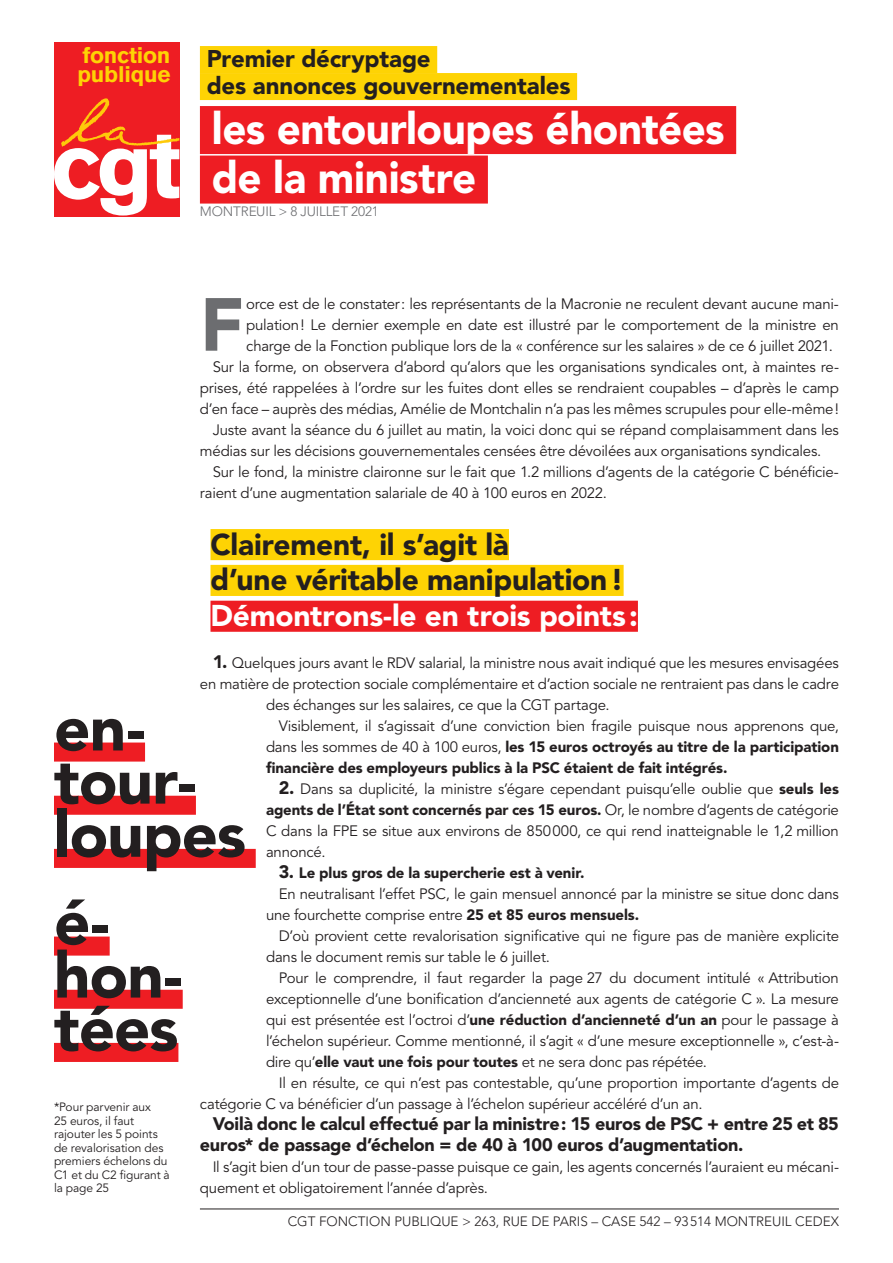
<style>
.page{position:relative;width:893px;height:1263px;background:#fff}
.page>*{position:absolute;margin:0;border:0;box-sizing:border-box;transform-origin:0 0}
.t1{font:900 74.25px "Avenir LT Std";color:#6c6d70}
.t2{font:900 63.45px/53.1px "Avenir LT Std";letter-spacing:-.015em;color:#231f20}
.t3{font:900 44.1px/49.5px "Avenir LT Std";letter-spacing:-.01em;color:#fff;scale:.95 1}
.t4{font:900 29.85px/35.8px "Avenir LT Std";letter-spacing:-.005em;color:#231f20}
.t5{font:900 29.85px "Avenir LT Std";letter-spacing:-.01em;color:#fff}
.t6{font:900 24px/27px "Avenir LT Std";letter-spacing:-.01em;color:#231f20}
.t7{font:700 22.5px/19.2px "Akzidenz Grotesk BQ";letter-spacing:-.01em;color:#fed304}
.t8{font:900 18px/21px "Avenir LT Std";letter-spacing:-.015em;color:#231f20}
.t9{font:15px/21px "Avenir LT Std";letter-spacing:-.015em;color:#231f20;text-align:justify}
.t10{font:900 15px "Avenir LT Std";letter-spacing:-.01em;color:#231f20}
.t11{font:300 13.5px "Avenir LT Std";color:#231f20}
.t12{font:300 13.5px "Avenir LT Std";letter-spacing:-.01em;color:#6c6d70}
.t13{font:12px/13.5px "Avenir LT Std";letter-spacing:-.005em;color:#231f20}
.s1{font-weight:900;font-size:18px}
.s2{font-weight:400}
.s3{font-weight:900}
.s4{font-size:18px}
</style>
<div class="page">
<div style="left:200px;top:46px;width:237px;height:27px;background:#fed304"></div>
<div style="left:200px;top:73px;width:377px;height:27px;background:#fed304"></div>
<div style="left:200px;top:106px;width:536px;height:48px;background:#ee1d23"></div>
<div style="left:200px;top:156px;width:288px;height:48px;background:#ee1d23"></div>
<div style="left:54px;top:42px;width:125px;height:175px;background:#ee1d23"></div>
<svg style="left:54px;top:98px;width:125px;height:118px"></svg>
<div style="left:210px;top:529px;width:299px;height:31px;background:#fed304"></div>
<div style="left:210px;top:565px;width:414px;height:31px;background:#fed304"></div>
<div style="left:210px;top:601px;width:428px;height:31px;background:#ee1d23"></div>
<hr style="left:200px;top:1209px;width:639px;height:1px;background:#231f20">
<div style="left:54px;top:742px;width:91px;height:19px;background:#ee1d23"></div>
<div style="left:54px;top:796px;width:142px;height:19px;background:#ee1d23"></div>
<div style="left:54px;top:849px;width:202px;height:19px;background:#ee1d23"></div>
<div style="left:54px;top:936px;width:56px;height:19px;background:#ee1d23"></div>
<div style="left:54px;top:990px;width:129px;height:19px;background:#ee1d23"></div>
<div style="left:54px;top:1043px;width:124px;height:19px;background:#ee1d23"></div>
<h3 class="t7" style="left:78px;top:46px;width:94px">fonction publique</h3>
<h3 class="t6" style="left:207px;top:45px;width:365px">Premier décryptage<br>des annonces gouvernementales</h3>
<h3 class="t3" style="left:212px;top:103px;width:541px">les entourloupes éhontées de la ministre</h3>
<p class="t12" style="left:200px;top:204px;width:180px">MONTREUIL &gt; 8 JUILLET 2021</p>
<h1 class="t1" style="left:200px;top:280px;width:46px">F</h1>
<p class="t9" style="left:246px;top:293px;width:594px">orce est de le constater: les représentants de la Macronie ne reculent devant aucune mani-</p>
<p class="t9" style="left:246px;top:314px;width:594px">pulation! Le dernier exemple en date est illustré par le comportement de la ministre en</p>
<p class="t9" style="left:246px;top:335px;width:588px">charge de la Fonction publique lors de la « conférence sur les salaires » de ce 6 juillet 2021.</p>
<p class="t9" style="left:213px;top:356px;width:628px">Sur la forme, on observera d’abord qu’alors que les organisations syndicales ont, à maintes re-</p>
<p class="t9" style="left:200px;top:377px;width:640px">prises, été rappelées à l’ordre sur les fuites dont elles se rendraient coupables – d’après le camp</p>
<p class="t9" style="left:200px;top:398px;width:640px">d’en face – auprès des médias, Amélie de Montchalin n’a pas les mêmes scrupules pour elle-même!</p>
<p class="t9" style="left:213px;top:419px;width:628px">Juste avant la séance du 6 juillet au matin, la voici donc qui se répand complaisamment dans les</p>
<p class="t9" style="left:200px;top:440px;width:623px">médias sur les décisions gouvernementales censées être dévoilées aux organisations syndicales.</p>
<p class="t9" style="left:213px;top:461px;width:628px">Sur le fond, la ministre claironne sur le fait que 1.2 millions d’agents de la catégorie C bénéficie-</p>
<p class="t9" style="left:200px;top:482px;width:408px">raient d’une augmentation salariale de 40 à 100 euros en 2022.</p>
<h3 class="t4" style="left:210px;top:526px;width:415px">Clairement, il s’agit là<br>d’une véritable manipulation!</h3>
<h3 class="t5" style="left:210px;top:598px;width:429px">Démontrons-le en trois points:</h3>
<p class="t9" style="left:213px;top:653px;width:628px"><span class="s1">1.</span> Quelques jours avant le RDV salarial, la ministre nous avait indiqué que les mesures envisagées</p>
<p class="t9" style="left:200px;top:674px;width:641px">en matière de protection sociale complémentaire et d’action sociale ne rentraient pas dans le cadre</p>
<p class="t9" style="left:266px;top:695px;width:345px">des échanges sur les salaires, ce que la CGT partage.</p>
<p class="t9" style="left:279px;top:716px;width:562px">Visiblement, il s’agissait d’une conviction bien fragile puisque nous apprenons que,</p>
<p class="t10" style="left:266px;top:738px;width:574px"><span class="s2">dans les sommes de 40 à 100 euros,</span> les 15 euros octroyés au titre de la participation</p>
<p class="t10" style="left:266px;top:759px;width:463px">financière des employeurs publics à la PSC étaient de fait intégrés.</p>
<p class="t9" style="left:266px;top:779px;width:574px;text-indent:13px"><span class="s1">2.</span> Dans sa duplicité, la ministre s’égare cependant puisqu’elle oublie que <span class="s3">seuls les agents de l’État sont concernés par ces 15 euros.</span> Or, le nombre d’agents de catégorie C dans la FPE se situe aux environs de 850000, ce qui rend inatteignable le 1,2 million annoncé.</p>
<p class="t10" style="left:279px;top:864px;width:307px"><span class="s4">3.</span> Le plus gros de la supercherie est à venir.</p>
<p class="t9" style="left:279px;top:884px;width:562px">En neutralisant l’effet PSC, le gain mensuel annoncé par la ministre se situe donc dans</p>
<p class="t9" style="left:266px;top:905px;width:375px">une fourchette comprise entre <span class="s3">25 et 85 euros mensuels.</span></p>
<p class="t9" style="left:279px;top:926px;width:562px">D’où provient cette revalorisation significative qui ne figure pas de manière explicite</p>
<p class="t9" style="left:266px;top:947px;width:285px">dans le document remis sur table le 6 juillet.</p>
<p class="t9" style="left:279px;top:968px;width:562px">Pour le comprendre, il faut regarder la page 27 du document intitulé « Attribution</p>
<p class="t9" style="left:266px;top:989px;width:574px">exceptionnelle d’une bonification d’ancienneté aux agents de catégorie C ». La mesure</p>
<p class="t9" style="left:266px;top:1010px;width:574px">qui est présentée est l’octroi d’<span class="s3">une réduction d’ancienneté d’un an</span> pour le passage à</p>
<p class="t9" style="left:266px;top:1031px;width:574px">l’échelon supérieur. Comme mentionné, il s’agit « d’une mesure exceptionnelle », c’est-à-</p>
<p class="t9" style="left:266px;top:1052px;width:443px">dire qu’<span class="s3">elle vaut une fois pour toutes</span> et ne sera donc pas répétée.</p>
<p class="t9" style="left:279px;top:1073px;width:562px">Il en résulte, ce qui n’est pas contestable, qu’une proportion importante d’agents de</p>
<p class="t9" style="left:200px;top:1094px;width:504px">catégorie C va bénéficier d’un passage à l’échelon supérieur accéléré d’un an.</p>
<p class="t8" style="left:200px;top:1113px;width:640px;text-indent:13px">Voilà donc le calcul effectué par la ministre: 15 euros de PSC + entre 25 et 85 euros* de passage d’échelon = de 40 à 100 euros d’augmentation.</p>
<p class="t9" style="left:200px;top:1157px;width:641px;text-indent:13px">Il s’agit bien d’un tour de passe-passe puisque ce gain, les agents concernés l’auraient eu mécani&shy;quement et obligatoirement l’année d’après.</p>
<p class="t11" style="left:288px;top:1214px;width:553px">CGT FONCTION PUBLIQUE &gt; 263, RUE DE PARIS – CASE 542 – 93514 MONTREUIL CEDEX</p>
<h2 class="t2" style="left:54px;top:702px;width:194px">en&shy;tour&shy;loupes</h2>
<h2 class="t2" style="left:54px;top:895px;width:130px">é&shy;hon&shy;tées</h2>
<p class="t13" style="left:54px;top:1100px;width:117px">*Pour parvenir aux<br>25 euros, il faut rajouter les 5 points de revalorisation des premiers échelons du<br>C1 et du C2 figurant à la page 25</p>
</div>
